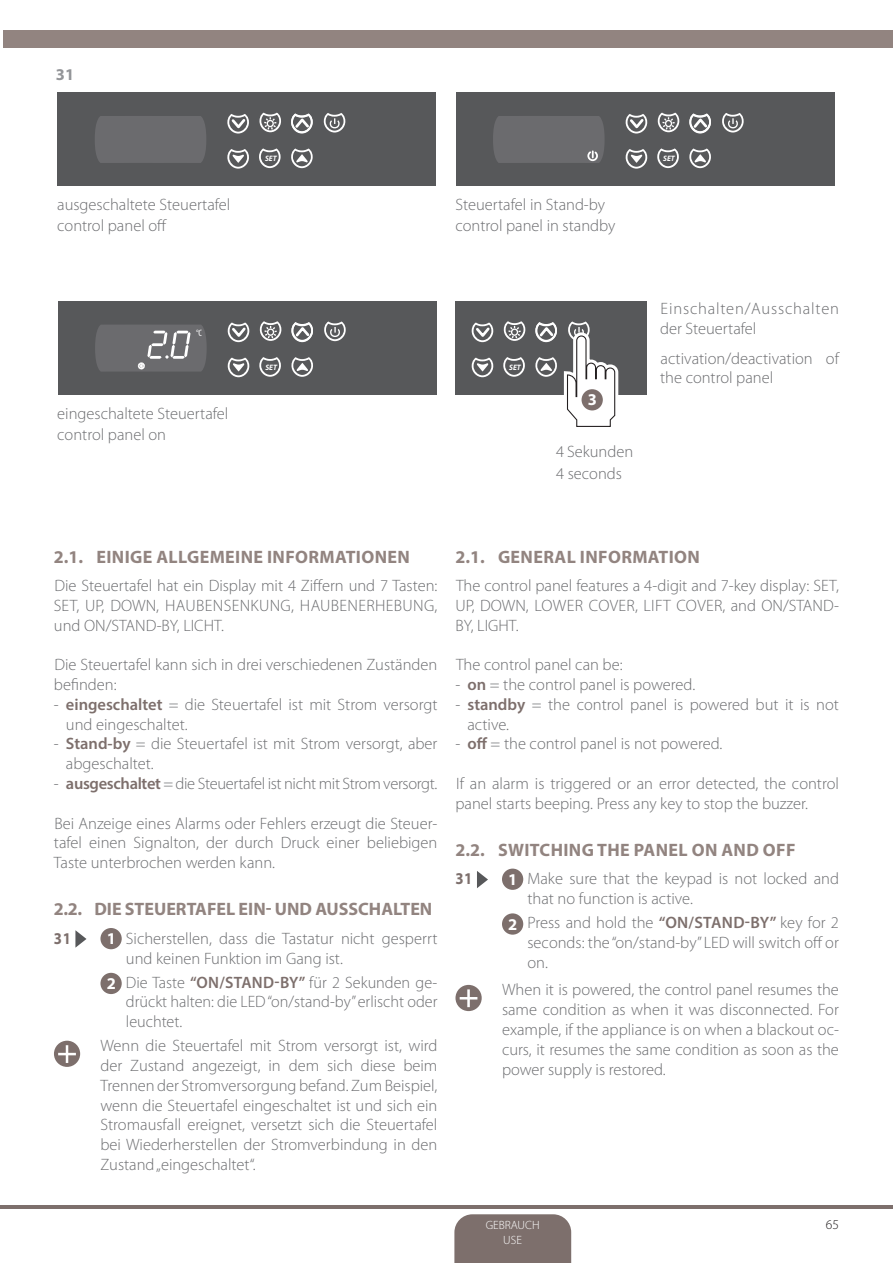
<style>
.page{position:relative;width:893px;height:1263px;background:#fff}
.page>*{position:absolute;margin:0;border:0;box-sizing:border-box;transform-origin:0 0}
.t1{font:700 18px "Myriad Pro";letter-spacing:.02em;color:#928480}
.t2{font:700 18px "Myriad Pro";color:#928480}
.Testo_corrente_rient{font:300 16.5px/19.8px "Myriad Pro";color:#6c6d70}
.Testo_corrente_IT{font:300 16.5px/19.8px "Myriad Pro";color:#6c6d70}
.Testo_corrente_numer{font:300 16.5px/19.8px "Myriad Pro";color:#6c6d70}
.Testo_corrente_EN{font:300 16.5px/19.8px "Myriad Pro";color:#6c6d70;text-align:justify}
.Testo_corrente_IT-2{font:300 16.5px "Myriad Pro";letter-spacing:-.02em;color:#6c6d70}
.Testo_corrente_rient-2{font:300 16.5px/19.8px "Myriad Pro";letter-spacing:.05em;color:#6c6d70}
.Numeri_dentro_cerchi{font:700 16.5px "Myriad Pro";color:#fff}
.Testo_corrente_numer-2{font:700 16.5px "Myriad Pro";color:#7d6f6c;scale:.9 1}
.t3{font:700 16.5px "Myriad Pro";color:#939598}
.t4{font:300 13.5px "Myriad Pro";color:#231f20}
.t5{font:300 12px "Myriad Pro";color:#fff}
.t6{font:condensed 9.3px "Myriad Pro";color:#fff}
.t7{font:italic 700 7.8px "Myriad Pro";color:#fff;scale:.95 1}
.s1{font-weight:600;color:#7d6f6c}
</style>
<div class="page">
<hr style="left:0;top:1205px;width:893px;height:4px;background:#7d6f6c">
<div style="left:3px;top:30px;width:890px;height:18px;background:#928480"></div>
<div style="left:454px;top:1214px;width:117px;height:49px;background:#7d6f6c"></div>
<div style="left:58px;top:93px;width:378px;height:93px;background:#57585a"></div>
<div style="left:95px;top:116px;width:111px;height:47px;background:#6b6b6e"></div>
<svg style="left:324px;top:113px;width:21px;height:20px"></svg>
<svg style="left:227px;top:149px;width:22px;height:20px"></svg>
<svg style="left:291px;top:148px;width:22px;height:20px"></svg>
<svg style="left:259px;top:113px;width:22px;height:19px"></svg>
<svg style="left:259px;top:148px;width:22px;height:20px"></svg>
<svg style="left:227px;top:114px;width:22px;height:20px"></svg>
<svg style="left:291px;top:113px;width:22px;height:21px"></svg>
<div style="left:456px;top:93px;width:378px;height:93px;background:#57585a"></div>
<div style="left:493px;top:116px;width:112px;height:47px;background:#6b6b6e"></div>
<svg style="left:722px;top:113px;width:22px;height:20px"></svg>
<svg style="left:626px;top:149px;width:21px;height:20px"></svg>
<svg style="left:689px;top:148px;width:22px;height:20px"></svg>
<svg style="left:658px;top:113px;width:21px;height:19px"></svg>
<svg style="left:657px;top:148px;width:22px;height:20px"></svg>
<svg style="left:626px;top:114px;width:21px;height:20px"></svg>
<svg style="left:689px;top:113px;width:22px;height:21px"></svg>
<div style="left:58px;top:301px;width:378px;height:93px;background:#57585a"></div>
<svg style="left:324px;top:321px;width:22px;height:20px"></svg>
<svg style="left:228px;top:358px;width:21px;height:19px"></svg>
<svg style="left:291px;top:357px;width:22px;height:20px"></svg>
<svg style="left:260px;top:321px;width:21px;height:20px"></svg>
<svg style="left:259px;top:357px;width:22px;height:20px"></svg>
<svg style="left:228px;top:322px;width:21px;height:20px"></svg>
<svg style="left:291px;top:322px;width:22px;height:20px"></svg>
<svg style="left:95px;top:325px;width:112px;height:47px;background:#757577"></svg>
<div style="left:455px;top:301px;width:192px;height:93px;background:#57585a"></div>
<svg style="left:472px;top:358px;width:21px;height:19px"></svg>
<svg style="left:535px;top:357px;width:22px;height:20px"></svg>
<svg style="left:504px;top:321px;width:21px;height:20px"></svg>
<svg style="left:503px;top:357px;width:22px;height:20px"></svg>
<svg style="left:472px;top:322px;width:21px;height:20px"></svg>
<svg style="left:535px;top:322px;width:22px;height:20px"></svg>
<svg style="left:563px;top:321px;width:56px;height:106px"></svg>
<div style="left:582px;top:389px;width:21px;height:21px;background:#7d6f6c;border-radius:50%"></div>
<svg style="left:477px;top:871px;width:11px;height:17px"></svg>
<div style="left:502px;top:868px;width:21px;height:22px;background:#7d6f6c;border-radius:50%"></div>
<div style="left:502px;top:913px;width:21px;height:22px;background:#7d6f6c;border-radius:50%"></div>
<svg style="left:455px;top:985px;width:27px;height:26px"></svg>
<svg style="left:460px;top:989px;width:17px;height:18px"></svg>
<svg style="left:75px;top:930px;width:11px;height:18px"></svg>
<div style="left:100px;top:928px;width:22px;height:21px;background:#7d6f6c;border-radius:50%"></div>
<div style="left:100px;top:973px;width:22px;height:21px;background:#7d6f6c;border-radius:50%"></div>
<div style="left:54px;top:1041px;width:26px;height:26px;background:#7d6f6c;border-radius:50%"></div>
<svg style="left:58px;top:1045px;width:18px;height:18px"></svg>
<p class="t3" style="left:56px;top:63px;width:20px">31</p>
<p class="t7" style="left:265px;top:153px;width:14px">SET</p>
<p class="t7" style="left:663px;top:153px;width:14px">SET</p>
<p class="Testo_corrente_numer" style="left:57px;top:195px;width:175px">ausgeschaltete Steuertafel</p>
<p class="Testo_corrente_numer" style="left:455px;top:195px;width:151px">Steuertafel in Stand-by</p>
<p class="Testo_corrente_numer" style="left:57px;top:216px;width:111px">control panel off</p>
<p class="Testo_corrente_numer" style="left:455px;top:216px;width:161px">control panel in standby</p>
<p class="t6" style="left:196px;top:327px;width:8px">°C</p>
<p class="Testo_corrente_numer" style="left:57px;top:404px;width:173px">eingeschaltete Steuertafel</p>
<p class="Testo_corrente_numer" style="left:57px;top:424px;width:110px">control panel on</p>
<p class="t7" style="left:265px;top:362px;width:14px">SET</p>
<p class="t7" style="left:509px;top:362px;width:14px">SET</p>
<p class="Numeri_dentro_cerchi" style="left:588px;top:389px;width:11px">3</p>
<p class="Testo_corrente_numer" style="left:556px;top:442px;width:79px">4 Sekunden</p>
<p class="Testo_corrente_numer" style="left:556px;top:464px;width:67px">4 seconds</p>
<p class="Testo_corrente_rient-2" style="left:660px;top:299px;width:180px">Einschalten/Ausschalten der Steuertafel</p>
<p class="Testo_corrente_rient" style="left:660px;top:348px;width:180px">activation/deactivation of the control panel</p>
<p class="t1" style="left:54px;top:545px;width:357px">2.1. EINIGE ALLGEMEINE INFORMATIONEN</p>
<p class="Testo_corrente_rient" style="left:54px;top:576px;width:385px;text-align:justify">Die Steuertafel hat ein Display mit 4 Ziffern und 7 Tasten:<br>SET, UP, DOWN, HAUBENSENKUNG, HAUBENERHEBUNG, und ON/STAND-BY, LICHT.</p>
<p class="Testo_corrente_rient" style="left:54px;top:655px;width:385px">Die Steuertafel kann sich in drei verschiedenen Zuständen befinden:</p>
<p class="Testo_corrente_IT" style="left:66px;top:695px;width:373px;text-indent:-12px">- <span class="s1">eingeschaltet</span> = die Steuertafel ist mit Strom versorgt und eingeschaltet.</p>
<p class="Testo_corrente_IT" style="left:66px;top:734px;width:373px;text-indent:-12px">- <span class="s1">Stand-by</span> = die Steuertafel ist mit Strom versorgt, aber abgeschaltet.</p>
<p class="Testo_corrente_IT-2" style="left:54px;top:774px;width:385px">- <span class="s1">ausgeschaltet</span> = die Steuertafel ist nicht mit Strom versorgt.</p>
<p class="Testo_corrente_rient" style="left:54px;top:813px;width:385px;text-align:justify">Bei Anzeige eines Alarms oder Fehlers erzeugt die Steuer&shy;tafel einen Signalton, der durch Druck einer beliebigen Taste unterbrochen werden kann.</p>
<p class="t2" style="left:54px;top:897px;width:380px">2.2. DIE STEUERTAFEL EIN- UND AUSSCHALTEN</p>
<p class="Testo_corrente_numer-2" style="left:54px;top:927px;width:20px">31</p>
<p class="Numeri_dentro_cerchi" style="left:107px;top:928px;width:11px">1</p>
<p class="Testo_corrente_numer" style="left:126px;top:928px;width:313px">Sicherstellen, dass die Tastatur nicht gesperrt und keinen Funktion im Gang ist.</p>
<p class="Numeri_dentro_cerchi" style="left:107px;top:973px;width:11px">2</p>
<p class="Testo_corrente_numer" style="left:126px;top:972px;width:313px;text-align:justify">Die Taste <span class="s1">“ON/STAND-BY”</span> für 2 Sekunden ge&shy;drückt halten: die LED “on/stand-by” erlischt oder leuchtet.</p>
<p class="Testo_corrente_IT" style="left:100px;top:1036px;width:338px;text-align:justify">Wenn die Steuertafel mit Strom versorgt ist, wird der Zustand angezeigt, in dem sich diese beim Trennen der Stromversorgung befand. Zum Beispiel, wenn die Steuertafel eingeschaltet ist und sich ein Stromausfall ereignet, versetzt sich die Steuertafel bei Wiederherstellen der Stromverbindung in den Zustand „eingeschaltet“.</p>
<p class="t1" style="left:455px;top:545px;width:246px">2.1. GENERAL INFORMATION</p>
<p class="Testo_corrente_rient" style="left:455px;top:576px;width:385px;text-align:justify">The control panel features a 4-digit and 7-key display: SET, UP, DOWN, LOWER COVER, LIFT COVER, and ON/STAND-BY, LIGHT.</p>
<p class="Testo_corrente_rient" style="left:456px;top:655px;width:168px">The control panel can be:</p>
<p class="Testo_corrente_IT" style="left:455px;top:675px;width:241px">- <span class="s1">on</span> = the control panel is powered.</p>
<p class="Testo_corrente_IT" style="left:467px;top:695px;width:373px;text-indent:-12px">- <span class="s1">standby</span> = the control panel is powered but it is not active.</p>
<p class="Testo_corrente_IT" style="left:455px;top:734px;width:268px">- <span class="s1">off</span> = the control panel is not powered.</p>
<p class="Testo_corrente_rient" style="left:455px;top:774px;width:385px">If an alarm is triggered or an error detected, the control panel starts beeping. Press any key to stop the buzzer.</p>
<p class="t1" style="left:455px;top:838px;width:342px">2.2. SWITCHING THE PANEL ON AND OFF</p>
<p class="Testo_corrente_numer-2" style="left:455px;top:868px;width:20px">31</p>
<p class="Numeri_dentro_cerchi" style="left:508px;top:868px;width:11px">1</p>
<p class="Testo_corrente_numer" style="left:527px;top:869px;width:313px">Make sure that the keypad is not locked and that no function is active.</p>
<p class="Numeri_dentro_cerchi" style="left:508px;top:913px;width:11px">2</p>
<p class="Testo_corrente_numer" style="left:527px;top:913px;width:313px;text-align:justify">Press and hold the <span class="s1">“ON/STAND-BY”</span> key for 2 seconds: the “on/stand-by” LED will switch off or on.</p>
<p class="Testo_corrente_EN" style="left:502px;top:980px;width:338px">When it is powered, the control panel resumes the same condition as when it was disconnected. For example, if the appliance is on when a blackout oc&shy;curs, it resumes the same condition as soon as the power supply is restored.</p>
<p class="t5" style="left:486px;top:1219px;width:55px">GEBRAUCH</p>
<p class="t5" style="left:503px;top:1233px;width:20px">USE</p>
<p class="t4" style="left:826px;top:1217px;width:15px">65</p>
</div>
